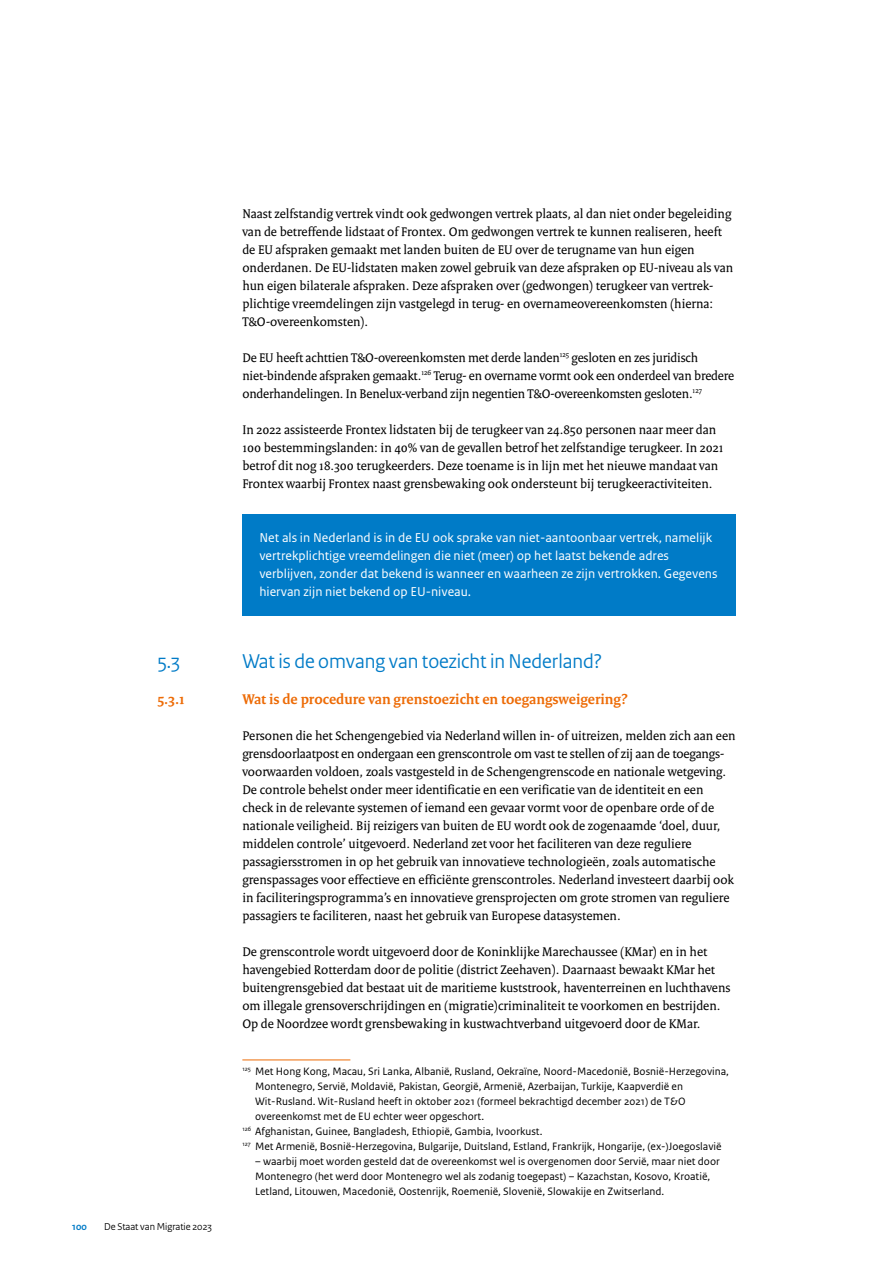
<style>
.page{position:relative;width:893px;height:1263px;background:#fff}
.page>*{position:absolute;margin:0;border:0;box-sizing:border-box;transform-origin:0 0}
._04_RO_Paragraafkop_Sans{font:21px "Rijksoverheid Sans Heading";color:#007bc7}
._05_RO_Alineakop_Serif{font:700 15px "Rijksoverheid Serif";color:#ed6b06}
._10_RO_Broodtekst_Serif{font:13.5px/18px "Rijksoverheid Serif";color:#000}
.Kader_broodtekst{font:13.5px/18px "Rijksoverheid Sans Text";color:#fff}
._14_RO_Voetnoot{font:11.25px/15px "Rijksoverheid Sans Text";color:#000}
.t1{font:10.5px "Rijksoverheid Sans Heading";color:#000}
.t2{font:700 10.5px "Rijksoverheid Sans Heading";color:#007bc7}
</style>
<div class="page">
<div style="left:242px;top:514px;width:494px;height:101px;background:#007bc7"></div>
<hr style="left:242px;top:1059px;width:108px;height:1px;background:#ed6b06">
<p class="_10_RO_Broodtekst_Serif" style="left:242px;top:204px;width:492px">Naast zelfstandig vertrek vindt ook gedwongen vertrek plaats, al dan niet onder begeleiding van de betreffende lidstaat of Frontex. Om gedwongen vertrek te kunnen realiseren, heeft de EU afspraken gemaakt met landen buiten de EU over de terugname van hun eigen onderdanen. De EU-lidstaten maken zowel gebruik van deze afspraken op EU-niveau als van hun eigen bilaterale afspraken. Deze afspraken over (gedwongen) terugkeer van vertrek&shy;plichtige vreemdelingen zijn vastgelegd in terug- en overnameovereenkomsten (hierna:<br>T&amp;O-overeenkomsten).</p>
<p class="_10_RO_Broodtekst_Serif" style="left:242px;top:348px;width:493px">De EU heeft achttien T&amp;O-overeenkomsten met derde landen<sup>125</sup> gesloten en zes juridisch niet-bindende afspraken gemaakt.<sup>126</sup> Terug- en overname vormt ook een onderdeel van bredere onderhandelingen. In Benelux-verband zijn negentien T&amp;O-overeenkomsten gesloten.<sup>127</sup></p>
<p class="_10_RO_Broodtekst_Serif" style="left:242px;top:420px;width:483px">In 2022 assisteerde Frontex lidstaten bij de terugkeer van 24.850 personen naar meer dan 100 bestemmingslanden: in 40% van de gevallen betrof het zelfstandige terugkeer. In 2021 betrof dit nog 18.300 terugkeerders. Deze toename is in lijn met het nieuwe mandaat van Frontex waarbij Frontex naast grensbewaking ook ondersteunt bij terugkeeractiviteiten.</p>
<p class="Kader_broodtekst" style="left:259px;top:529px;width:460px">Net als in Nederland is in de EU ook sprake van niet-aantoonbaar vertrek, namelijk vertrekplichtige vreemdelingen die niet (meer) op het laatst bekende adres verblijven, zonder dat bekend is wanneer en waarheen ze zijn vertrokken. Gegevens hiervan zijn niet bekend op EU-niveau.</p>
<h3 class="_04_RO_Paragraafkop_Sans" style="left:157px;top:649px;width:24px">5.3</h3>
<h3 class="_04_RO_Paragraafkop_Sans" style="left:242px;top:649px;width:361px">Wat is de omvang van toezicht in Nederland?</h3>
<h4 class="_05_RO_Alineakop_Serif" style="left:157px;top:690px;width:29px">5.3.1</h4>
<h4 class="_05_RO_Alineakop_Serif" style="left:242px;top:690px;width:387px">Wat is de procedure van grenstoezicht en toegangsweigering?</h4>
<p class="_10_RO_Broodtekst_Serif" style="left:242px;top:726px;width:495px">Personen die het Schengengebied via Nederland willen in- of uitreizen, melden zich aan een grensdoorlaatpost en ondergaan een grenscontrole om vast te stellen of zij aan de toegangs&shy;voorwaarden voldoen, zoals vastgesteld in de Schengengrenscode en nationale wetgeving.<br>De controle behelst onder meer identificatie en een verificatie van de identiteit en een check in de relevante systemen of iemand een gevaar vormt voor de openbare orde of de nationale veiligheid. Bij reizigers van buiten de EU wordt ook de zogenaamde ‘doel, duur, middelen controle’ uitgevoerd. Nederland zet voor het faciliteren van deze reguliere passagiersstromen in op het gebruik van innovatieve technologieën, zoals automatische grenspassages voor effectieve en efficiënte grenscontroles. Nederland investeert daarbij ook in faciliteringsprogramma’s en innovatieve grensprojecten om grote stromen van reguliere passagiers te faciliteren, naast het gebruik van Europese datasystemen.</p>
<p class="_10_RO_Broodtekst_Serif" style="left:242px;top:942px;width:490px">De grenscontrole wordt uitgevoerd door de Koninklijke Marechaussee (KMar) en in het havengebied Rotterdam door de politie (district Zeehaven). Daarnaast bewaakt KMar het buitengrensgebied dat bestaat uit de maritieme kuststrook, haventerreinen en luchthavens om illegale grensoverschrijdingen en (migratie)criminaliteit te voorkomen en bestrijden.<br>Op de Noordzee wordt grensbewaking in kustwachtverband uitgevoerd door de KMar.</p>
<p class="_14_RO_Voetnoot" style="left:255px;top:1064px;width:475px;text-indent:-13px"><sup>125</sup> Met Hong Kong, Macau, Sri Lanka, Albanië, Rusland, Oekraïne, Noord-Macedonië, Bosnië-Herzegovina, Montenegro, Servië, Moldavië, Pakistan, Georgië, Armenië, Azerbaijan, Turkije, Kaapverdië en Wit-Rusland. Wit-Rusland heeft in oktober 2021 (formeel bekrachtigd december 2021) de T&amp;O overeenkomst met de EU echter weer opgeschort.</p>
<p class="_14_RO_Voetnoot" style="left:242px;top:1124px;width:302px"><sup>126</sup> Afghanistan, Guinee, Bangladesh, Ethiopië, Gambia, Ivoorkust.</p>
<p class="_14_RO_Voetnoot" style="left:242px;top:1139px;width:481px"><sup>127</sup> Met Armenië, Bosnië-Herzegovina, Bulgarije, Duitsland, Estland, Frankrijk, Hongarije, (ex-)Joegoslavië</p>
<p class="_14_RO_Voetnoot" style="left:255px;top:1154px;width:466px">– waarbij moet worden gesteld dat de overeenkomst wel is overgenomen door Servië, maar niet door<br>Montenegro (het werd door Montenegro wel als zodanig toegepast) – Kazachstan, Kosovo, Kroatië,<br>Letland, Litouwen, Macedonië, Oostenrijk, Roemenië, Slovenië, Slowakije en Zwitserland.</p>
<p class="t2" style="left:72px;top:1221px;width:16px">100</p>
<p class="t1" style="left:104px;top:1221px;width:109px">De Staat van Migratie 2023</p>
</div>
